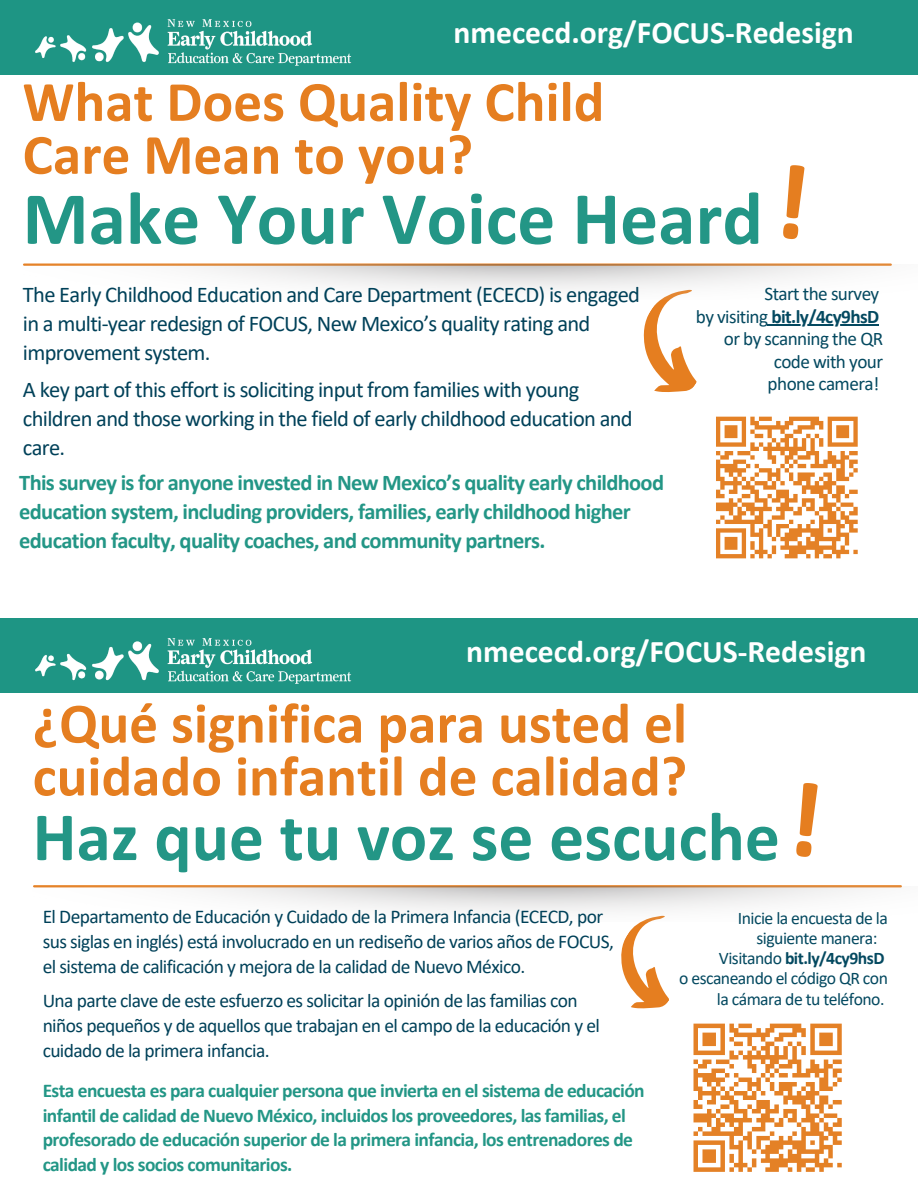
<style>
.page{position:relative;width:918px;height:1188px;background:#fff}
.page>*{position:absolute;margin:0;border:0;box-sizing:border-box;transform-origin:0 0}
.t1{font:700 75.6px "Calibri";color:#239686}
.t2{font:700 69.6px "Calibri";color:#239686}
.t3{font:700 57.3px/52.8px "Calibri";color:#e57e20}
.t4{font:700 31.65px "Calibri";color:#fff}
.t5{font:22.5px/29px "Calibri";letter-spacing:-.03em;color:#004159}
.t6{font:700 22.5px/29.2px "Calibri";letter-spacing:-.03em;color:#239686}
.t7{font:19.5px/25px "Calibri";letter-spacing:-.03em;color:#004159}
.t8{font:700 19.5px/24.8px "Calibri";letter-spacing:-.03em;color:#239686}
.t9{font:19.2px/22.5px "Calibri";letter-spacing:-.03em;color:#044960;text-align:right}
.t10{font:700 19.2px "Calibri";letter-spacing:-.03em;color:#044960}
.t11{font:17.7px/20.2px "Calibri";letter-spacing:-.03em;color:#044960;text-align:center}
.t12{font:700 17.7px "Calibri";letter-spacing:-.03em;color:#044960}
.s1{font-weight:400}
</style>
<div class="page">
<div style="left:0;top:0;width:918px;height:74px;background:#1e9584"></div>
<img style="left:35px;top:19px;width:317px;height:47px">
<svg style="left:716px;top:416px;width:142px;height:143px"></svg>
<hr style="left:24px;top:264px;width:867px;height:2px;background:#e57e20">
<svg style="left:643px;top:300px;width:54px;height:93px"></svg>
<img style="left:23px;top:265px;width:869px;height:35px">
<hr style="left:771px;top:324px;width:108px;height:1px;background:#044960">
<div style="left:0;top:619px;width:918px;height:74px;background:#1e9584"></div>
<img style="left:35px;top:638px;width:317px;height:46px">
<hr style="left:34px;top:885px;width:867px;height:2px;background:#e57e20">
<svg style="left:621px;top:921px;width:221px;height:251px"></svg>
<img style="left:33px;top:886px;width:869px;height:35px">
<p class="t4" style="left:453px;top:19px;width:402px">nmececd.org/FOCUS-Redesign</p>
<h1 class="t3" style="left:23px;top:80px;width:583px">What Does Quality Child<br>Care Mean to you?</h1>
<p class="t1" style="left:23px;top:187px;width:742px">Make Your Voice Heard</p>
<p class="t5" style="left:23px;top:282px;width:619px">The Early Childhood Education and Care Department (ECECD) is engaged in a multi-year redesign of FOCUS, New Mexico’s quality rating and improvement system.</p>
<h2 class="t5" style="left:23px;top:377px;width:611px">A key part of this effort is soliciting input from families with young children and those working in the field of early childhood education and care.</h2>
<p class="t6" style="left:19px;top:470px;width:646px">This survey is for anyone invested in New Mexico’s quality early childhood education system, including providers, families, early childhood higher education faculty, quality coaches, and community partners.</p>
<p class="t9" style="left:764px;top:284px;width:116px">Start the survey</p>
<p class="t10" style="left:696px;top:309px;width:185px"><span class="s1">by visiting</span> bit.ly/4cy9hsD</p>
<h5 class="t9" style="left:724px;top:329px;width:161px">or by scanning the QR code with your</h5>
<h5 class="t9" style="left:768px;top:374px;width:113px">phone camera!</h5>
<h4 class="t4" style="left:466px;top:638px;width:402px">nmececd.org/FOCUS-Redesign</h4>
<p class="t3" style="left:33px;top:702px;width:656px">¿Qué significa para usted el cuidado infantil de calidad?</p>
<p class="t2" style="left:33px;top:808px;width:749px">Haz que tu voz se escuche</p>
<p class="t7" style="left:43px;top:905px;width:573px">El Departamento de Educación y Cuidado de la Primera Infancia (ECECD, por sus siglas en inglés) está involucrado en un rediseño de varios años de FOCUS, el sistema de calificación y mejora de la calidad de Nuevo México.</p>
<h3 class="t7" style="left:43px;top:990px;width:559px">Una parte clave de este esfuerzo es solicitar la opinión de las familias con niños pequeños y de aquellos que trabajan en el campo de la educación y el cuidado de la primera infancia.</h3>
<p class="t8" style="left:43px;top:1080px;width:604px">Esta encuesta es para cualquier persona que invierta en el sistema de educación infantil de calidad de Nuevo México, incluidos los proveedores, las familias, el profesorado de educación superior de la primera infancia, los entrenadores de calidad y los socios comunitarios.</p>
<h2 class="t11" style="left:738px;top:909px;width:152px">Inicie la encuesta de la siguiente manera:</h2>
<p class="t12" style="left:719px;top:951px;width:167px"><span class="s1">Visitando</span> bit.ly/4cy9hsD</p>
<h1 class="t11" style="left:679px;top:970px;width:210px;text-align:right">o escaneando el código QR con la cámara de tu teléfono.</h1>
</div>
